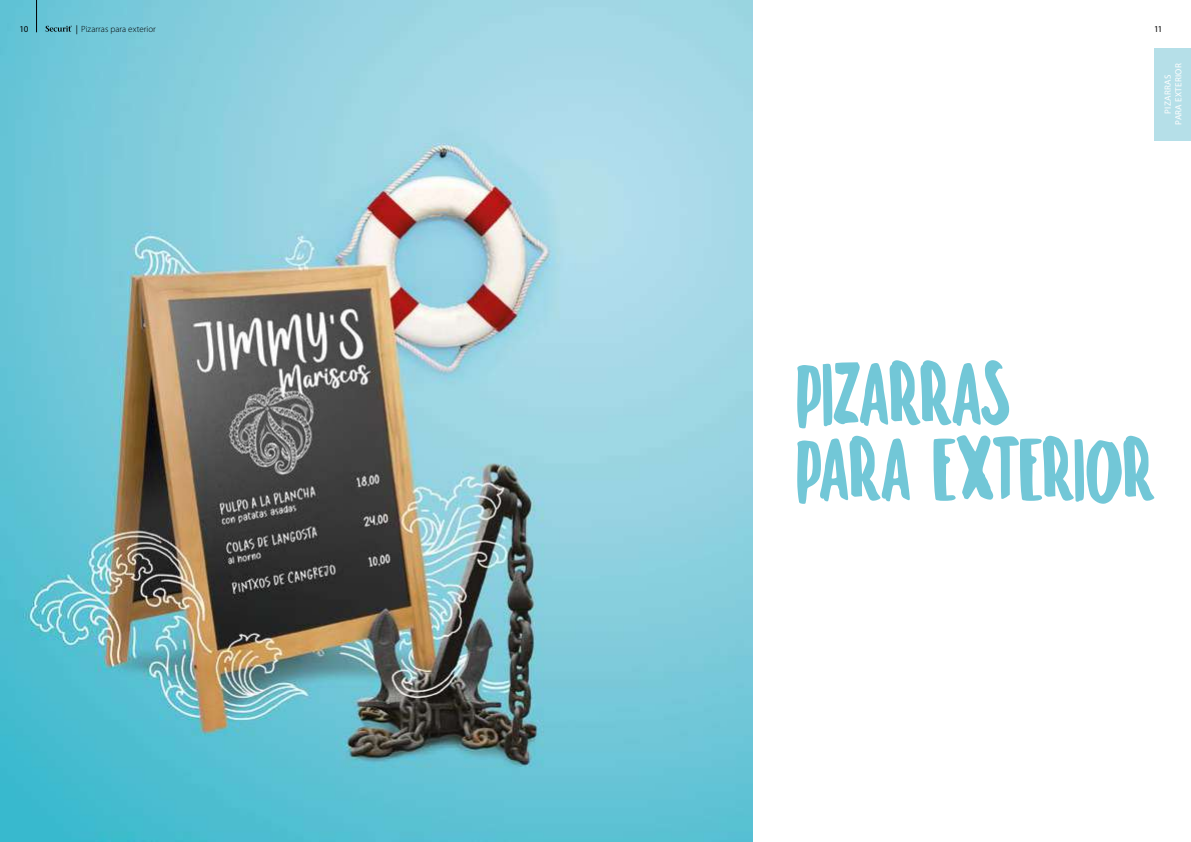
<style>
.page{position:relative;width:1191px;height:842px;background:#fff}
.page>*{position:absolute;margin:0;border:0;box-sizing:border-box;transform-origin:0 0}
.t1{font:104.4px/75.5px "Securit Hand Pro";letter-spacing:-.07em;color:#72c7d7}
.t2{font:300 9px "Myriad Pro";letter-spacing:.005em;color:#000}
.t3{font:9px/10.8px "Myriad Pro";letter-spacing:.03em;color:#fff;text-align:center}
.t4{font:9px "Myriad Pro";color:#000}
.s1{font-weight:400}
</style>
<div class="page">
<img style="left:0;top:0;width:752px;height:842px">
<hr style="left:36px;top:0;width:1px;height:32px;background:#000">
<div style="left:1154px;top:48px;width:37px;height:92px;background:#b5dfe8"></div>
<svg style="left:46px;top:26px;width:26px;height:6px"></svg>
<p class="t2" style="left:76px;top:23px;width:82px"><span class="s1">|</span> Pizarras para exterior</p>
<p class="t4" style="left:19px;top:24px;width:10px">10</p>
<p class="t4" style="left:1154px;top:24px;width:10px">11</p>
<p class="t3" style="left:1162px;top:125px;width:63px;rotate:-90deg">PIZARRAS<br>PARA EXTERIOR</p>
<h1 class="t1" style="left:793px;top:354px;width:367px">PIZARRAS<br>PARA EXTERIOR</h1>
</div>
